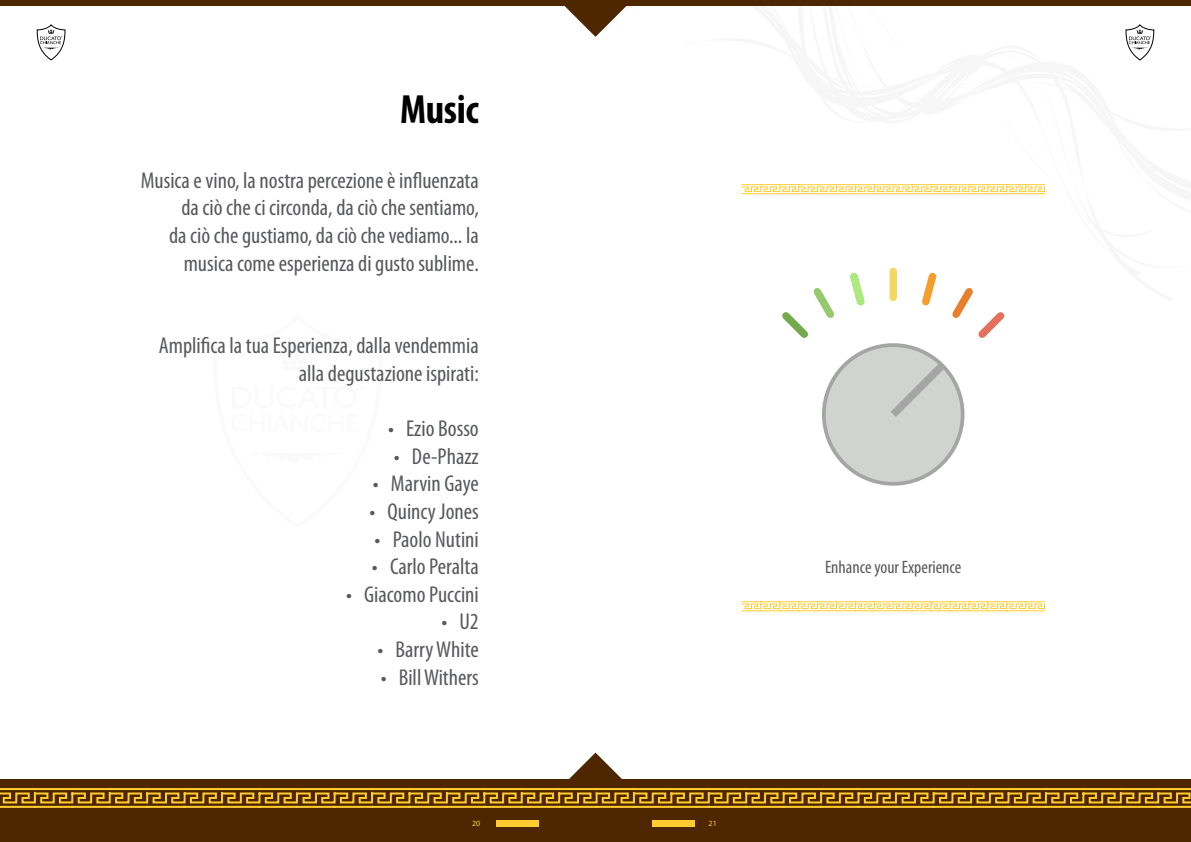
<style>
.page{position:relative;width:1191px;height:842px;background:#fff}
.page>*{position:absolute;margin:0;border:0;box-sizing:border-box;transform-origin:0 0}
.t1{font:700 condensed 41px "Myriad Pro";letter-spacing:-.01em;color:#000}
.t2{font:condensed 23px/27.6px "Myriad Pro";color:#58595b;text-align:right}
.t3{font:condensed 18px "Myriad Pro";color:#58595b}
.t4{font:8px "Myriad Pro";color:#ffcc31}
</style>
<div class="page">
<div style="left:0;top:780px;width:1191px;height:62px;background:#4e2600"></div>
<svg style="left:0;top:752px;width:1191px;height:75px"></svg>
<svg style="left:558px;top:5px;width:74px;height:32px"></svg>
<div style="left:496px;top:820px;width:43px;height:6px;background:#ffcc31"></div>
<div style="left:652px;top:820px;width:42px;height:6px;background:#ffcc31"></div>
<svg style="left:37px;top:24px;width:29px;height:37px"></svg>
<div style="left:0;top:0;width:1191px;height:5px;background:#4e2600"></div>
<svg style="left:741px;top:601px;width:304px;height:11px"></svg>
<svg style="left:686px;top:5px;width:505px;height:190px"></svg>
<div style="left:824px;top:345px;width:138px;height:139px;background:#d1d3d1;border-radius:50%"></div>
<div style="left:822px;top:343px;width:142px;height:143px;border:4px solid #a5a5a5;border-radius:50%"></div>
<svg style="left:891px;top:355px;width:62px;height:62px"></svg>
<div style="left:889px;top:271px;width:8px;height:26px;background:#f4d763"></div>
<svg style="left:922px;top:272px;width:83px;height:66px"></svg>
<svg style="left:782px;top:272px;width:83px;height:66px"></svg>
<h1 class="t1" style="left:400px;top:84px;width:80px">Music</h1>
<p class="t2" style="left:141px;top:166px;width:339px">Musica e vino, la nostra percezione è influenzata da ciò che ci circonda, da ciò che sentiamo,<br>da ciò che gustiamo, da ciò che vediamo... la musica come esperienza di gusto sublime.</p>
<p class="t2" style="left:159px;top:332px;width:321px">Amplifica la tua Esperienza, dalla vendemmia alla degustazione ispirati:</p>
<p class="t2" style="left:388px;top:414px;width:92px">• Ezio Bosso</p>
<p class="t2" style="left:394px;top:442px;width:86px">• De-Phazz</p>
<p class="t2" style="left:373px;top:470px;width:107px">• Marvin Gaye</p>
<p class="t2" style="left:369px;top:497px;width:111px">• Quincy Jones</p>
<p class="t2" style="left:375px;top:525px;width:106px">• Paolo Nutini</p>
<p class="t2" style="left:372px;top:552px;width:108px">• Carlo Peralta</p>
<p class="t2" style="left:346px;top:580px;width:134px">• Giacomo Puccini</p>
<p class="t2" style="left:441px;top:608px;width:39px">• U2</p>
<p class="t2" style="left:377px;top:635px;width:103px">• Barry White</p>
<p class="t2" style="left:381px;top:663px;width:100px">• Bill Withers</p>
<p class="t4" style="left:472px;top:819px;width:10px">20</p>
<p class="t4" style="left:708px;top:819px;width:10px">21</p>
<p class="t3" style="left:825px;top:556px;width:138px">Enhance your Experience</p>
</div>
